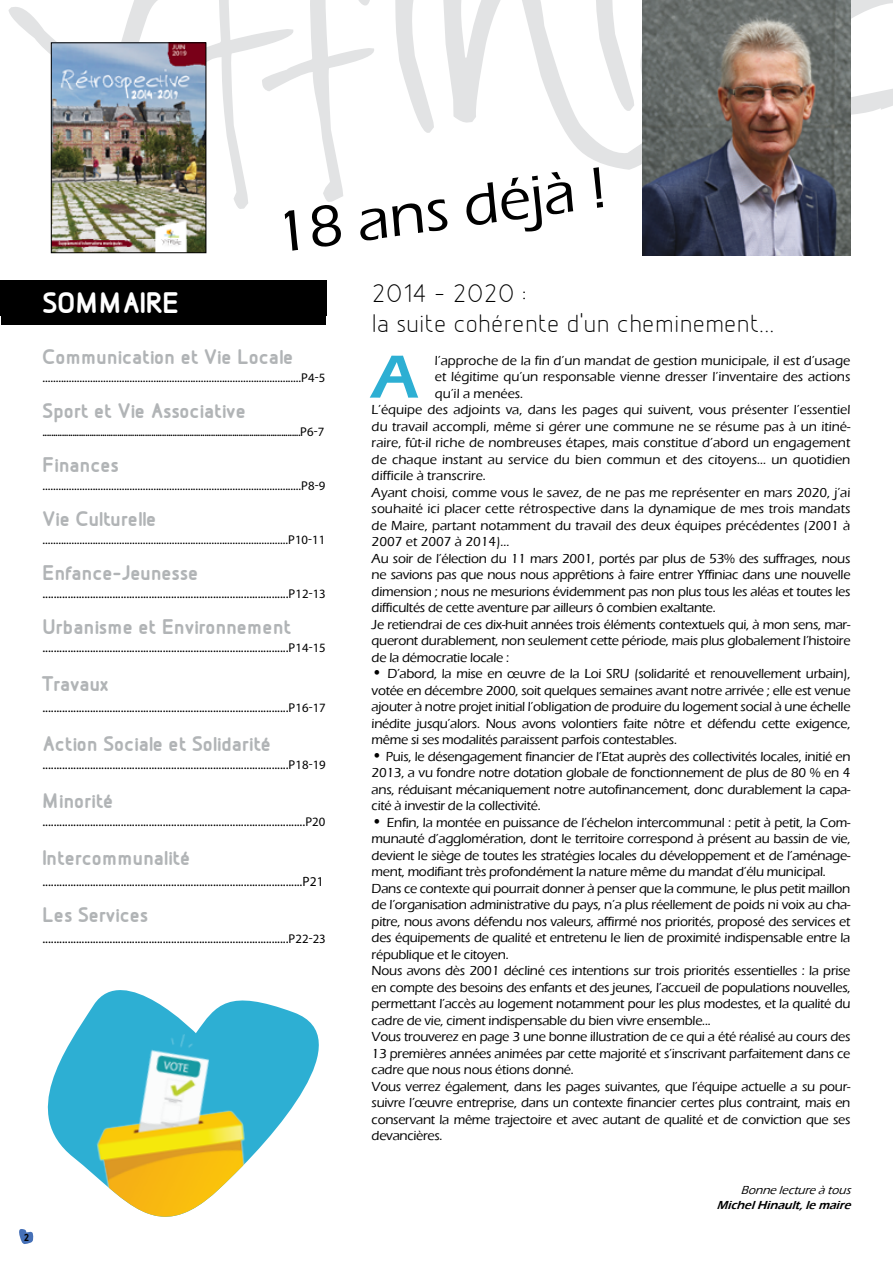
<style>
.page{position:relative;width:893px;height:1263px;background:#fff}
.page>*{position:absolute;margin:0;border:0;box-sizing:border-box;transform-origin:0 0}
.t1{font:600 63px "Eras ITC";color:#2dafd3}
.t2{font:500 60px "Eras ITC";color:#000}
.t3{font:700 31.5px "Designio";color:#fff}
.t4{font:27px/30px "Designio";letter-spacing:.01em;color:#000}
.t5{font:700 22.5px "Designio";color:#b1b4b6}
.t6{font:500 13.5px/16.5px "Eras ITC";letter-spacing:-.02em;color:#000;text-align:justify}
.t7{font:13.5px "Myriad Pro";color:#000}
.t8{font:500 13.5px "Eras ITC";color:#000}
.t9{font:12.75px "Myriad Pro";letter-spacing:.01em;color:#000}
.t10{font:italic 600 12px "Eras ITC";color:#000}
.t11{font:italic 500 12px "Eras ITC";color:#000}
.t12{font:700 11.55px "Designio";color:#000}
.s1{font-size:12.75px}
.s2{font-size:16.5px}
.s3{font-weight:600;font-size:16.5px}
</style>
<div class="page">
<div style="left:1px;top:290px;width:325px;height:35px;background:#000"></div>
<div style="left:0;top:280px;width:326px;height:36px;background:#000"></div>
<svg style="left:172px;top:0;width:202px;height:209px"></svg>
<svg style="left:395px;top:0;width:39px;height:133px"></svg>
<svg style="left:443px;top:0;width:450px;height:170px"></svg>
<svg style="left:9px;top:0;width:154px;height:235px"></svg>
<img style="left:53px;top:45px;width:151px;height:206px">
<div style="left:51px;top:43px;width:155px;height:210px;border:1px solid #000"></div>
<img style="left:642px;top:0;width:208px;height:255px">
<svg style="left:19px;top:990px;width:300px;height:254px"></svg>
<img style="left:81px;top:1028px;width:169px;height:210px">
<h2 class="t2" style="left:270px;top:200px;width:336px;rotate:-8deg">18 ans déjà !</h2>
<h3 class="t3" style="left:43px;top:286px;width:138px">SOMMAIRE</h3>
<h3 class="t5" style="left:43px;top:344px;width:253px">Communication et Vie Locale</h3>
<p class="t9" style="left:43px;top:370px;width:284px">..................................................................................................P4-5</p>
<h3 class="t5" style="left:43px;top:398px;width:205px">Sport et Vie Associative</h3>
<p class="t9" style="left:43px;top:424px;width:283px">.........................................................................................................................P6-7</p>
<h3 class="t5" style="left:43px;top:452px;width:78px">Finances</h3>
<p class="t9" style="left:43px;top:478px;width:284px">..................................................................................................P8-9</p>
<h3 class="t5" style="left:43px;top:506px;width:116px">Vie Culturelle</h3>
<p class="t9" style="left:43px;top:532px;width:284px">.............................................................................................P10-11</p>
<h3 class="t5" style="left:43px;top:560px;width:157px">Enfance-Jeunesse</h3>
<p class="t7" style="left:43px;top:585px;width:285px">........................................................................................<span class="s1">P12-13</span></p>
<h3 class="t5" style="left:43px;top:614px;width:250px">Urbanisme et Environnement</h3>
<p class="t7" style="left:43px;top:639px;width:285px">........................................................................................<span class="s1">P14-15</span></p>
<h3 class="t5" style="left:43px;top:671px;width:68px">Travaux</h3>
<p class="t7" style="left:43px;top:699px;width:285px">........................................................................................<span class="s1">P16-17</span></p>
<h3 class="t5" style="left:43px;top:731px;width:230px">Action Sociale et Solidarité</h3>
<p class="t7" style="left:43px;top:756px;width:285px">........................................................................................<span class="s1">P18-19</span></p>
<h3 class="t5" style="left:43px;top:788px;width:73px">Minorité</h3>
<p class="t7" style="left:43px;top:813px;width:284px">..............................................................................................<span class="s1">P20</span></p>
<h3 class="t5" style="left:43px;top:845px;width:150px">Intercommunalité</h3>
<p class="t7" style="left:43px;top:873px;width:283px">.............................................................................................P21</p>
<h3 class="t5" style="left:43px;top:902px;width:107px">Les Services</h3>
<p class="t7" style="left:43px;top:930px;width:285px">........................................................................................<span class="s1">P22-23</span></p>
<h3 class="t4" style="left:372px;top:279px;width:404px">2014 - 2020 :<br>la suite cohérente d’un cheminement...</h3>
<h1 class="t1" style="left:372px;top:341px;width:49px">A</h1>
<p class="t8" style="left:435px;top:353px;width:417px">l’approche de la fin d’un mandat de gestion municipale, il est d’usage</p>
<p class="t8" style="left:435px;top:369px;width:417px">et légitime qu’un responsable vienne dresser l’inventaire des actions</p>
<p class="t8" style="left:435px;top:386px;width:90px">qu’il a menées.</p>
<p class="t8" style="left:372px;top:402px;width:480px">L’équipe des adjoints va, dans les pages qui suivent, vous présenter l’essentiel</p>
<p class="t8" style="left:372px;top:419px;width:480px">du travail accompli, même si gérer une commune ne se résume pas à un itiné-</p>
<p class="t8" style="left:372px;top:435px;width:480px">raire, fût-il riche de nombreuses étapes, mais constitue d’abord un engagement</p>
<p class="t8" style="left:372px;top:452px;width:480px">de chaque instant au service du bien commun et des citoyens… un quotidien</p>
<p class="t8" style="left:372px;top:468px;width:116px">difficile à transcrire.</p>
<p class="t8" style="left:372px;top:485px;width:480px">Ayant choisi, comme vous le savez, de ne pas me représenter en mars 2020, j’ai</p>
<p class="t8" style="left:372px;top:501px;width:480px">souhaité ici placer cette rétrospective dans la dynamique de mes trois mandats</p>
<p class="t8" style="left:372px;top:518px;width:480px">de Maire, partant notamment du travail des deux équipes précédentes (2001 à</p>
<p class="t8" style="left:372px;top:534px;width:140px">2007 et 2007 à 2014)…</p>
<p class="t6" style="left:372px;top:550px;width:480px">Au soir de l’élection du 11 mars 2001, portés par plus de 53% des suffrages, nous</p>
<p class="t6" style="left:372px;top:566px;width:480px">ne savions pas que nous nous apprêtions à faire entrer Yffiniac dans une nouvelle</p>
<p class="t6" style="left:372px;top:583px;width:480px">dimension ; nous ne mesurions évidemment pas non plus tous les aléas et toutes les</p>
<p class="t6" style="left:372px;top:599px;width:346px">difficultés de cette aventure par ailleurs ô combien exaltante.</p>
<p class="t6" style="left:372px;top:616px;width:480px">Je retiendrai de ces dix-huit années trois éléments contextuels qui, à mon sens, mar-</p>
<p class="t6" style="left:372px;top:632px;width:480px">queront durablement, non seulement cette période, mais plus globalement l’histoire</p>
<p class="t6" style="left:372px;top:649px;width:139px">de la démocratie locale :</p>
<p class="t6" style="left:372px;top:666px;width:480px"><span class="s2">•</span> D’abord, la mise en œuvre de la Loi SRU (solidarité et renouvellement urbain), votée en décembre 2000, soit quelques semaines avant notre arrivée ; elle est venue ajouter à notre projet initial l’obligation de produire du logement social à une échelle inédite jusqu’alors. Nous avons volontiers faite nôtre et défendu cette exigence, même si ses modalités paraissent parfois contestables.</p>
<p class="t6" style="left:372px;top:748px;width:480px"><span class="s2">•</span> Puis, le désengagement financier de l’Etat auprès des collectivités locales, initié en 2013, a vu fondre notre dotation globale de fonctionnement de plus de 80 % en 4 ans, réduisant mécaniquement notre autofinancement, donc durablement la capa&shy;cité à investir de la collectivité.</p>
<p class="t6" style="left:372px;top:814px;width:480px;text-align:left"><span class="s3">•</span> Enfin, la montée en puissance de l’échelon intercommunal : petit à petit, la Com&shy;munauté d’agglomération, dont le territoire correspond à présent au bassin de vie, devient le siège de toutes les stratégies locales du développement et de l’aménage&shy;ment, modifiant très profondément la nature même du mandat d’élu municipal.<br>Dans ce contexte qui pourrait donner à penser que la commune, le plus petit maillon de l’organisation administrative du pays, n’a plus réellement de poids ni voix au cha&shy;pitre, nous avons défendu nos valeurs, affirmé nos priorités, proposé des services et des équipements de qualité et entretenu le lien de proximité indispensable entre la république et le citoyen.<br>Nous avons dès 2001 décliné ces intentions sur trois priorités essentielles : la prise en compte des besoins des enfants et des jeunes, l’accueil de populations nouvelles, permettant l’accès au logement notamment pour les plus modestes, et la qualité du cadre de vie, ciment indispensable du bien vivre ensemble...<br>Vous trouverez en page 3 une bonne illustration de ce qui a été réalisé au cours des 13 premières années animées par cette majorité et s’inscrivant parfaitement dans ce cadre que nous nous étions donné.<br>Vous verrez également, dans les pages suivantes, que l’équipe actuelle a su pour&shy;suivre l’œuvre entreprise, dans un contexte financier certes plus contraint, mais en conservant la même trajectoire et avec autant de qualité et de conviction que ses devancières.</p>
<p class="t12" style="left:24px;top:1231px;width:7px">2</p>
<p class="t11" style="left:741px;top:1183px;width:115px">Bonnelectureàtous</p>
<p class="t10" style="left:717px;top:1198px;width:139px">MichelHinault,lemaire</p>
</div>
